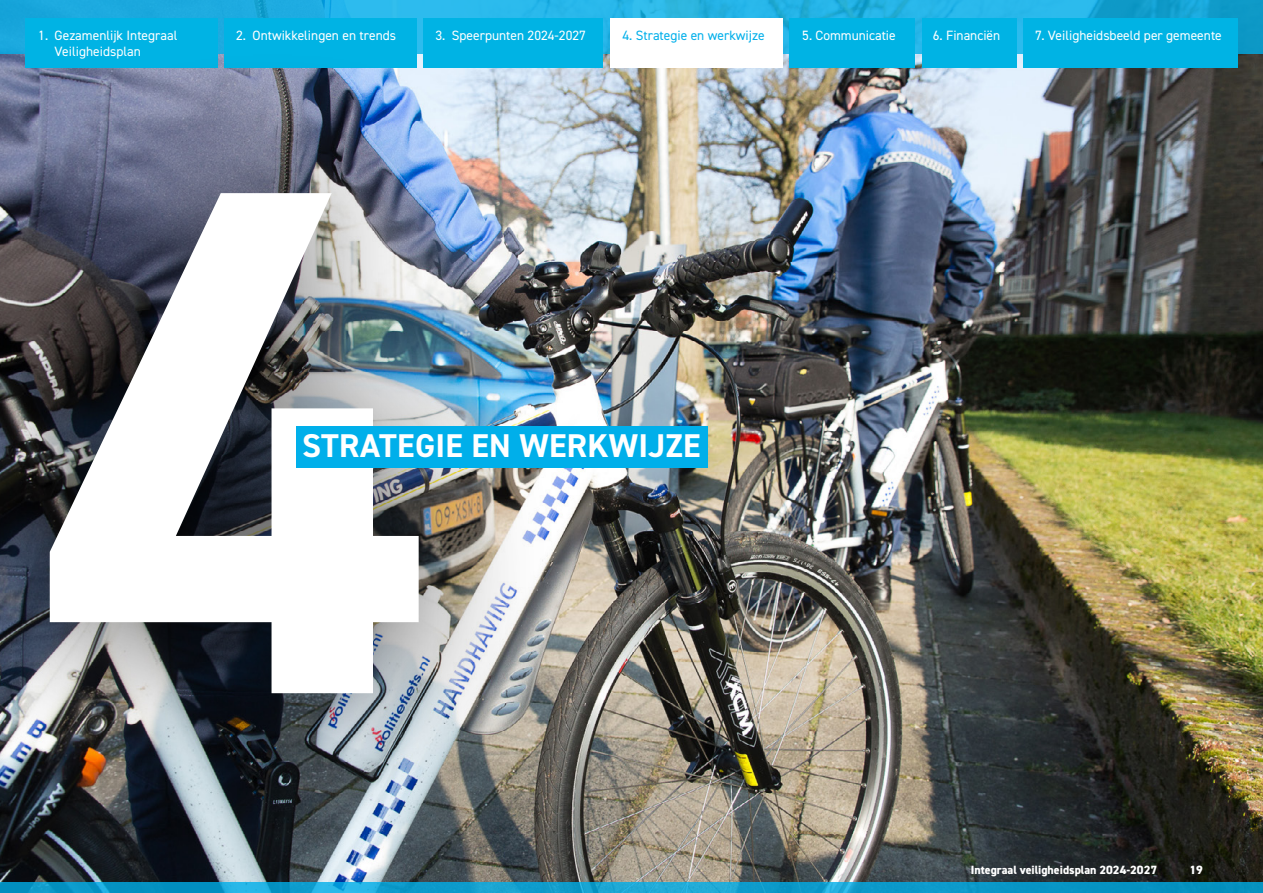
<style>
.page{position:relative;width:1263px;height:893px;background:#fff}
.page>*{position:absolute;margin:0;border:0;box-sizing:border-box;transform-origin:0 0}
.t1{font:700 33px "DIN2014";letter-spacing:.01em;color:#fff}
.t2{font:13.5px "DIN2014";color:#fff}
.t3{font:13.5px "DIN2014";color:#00afea}
.t4{font:800 12px "DIN2014";color:#fff}
</style>
<div class="page">
<img style="left:0;top:54px;width:1263px;height:828px">
<svg style="left:0;top:882px;width:1263px;height:11px;background:#0f9ccb"></svg>
<svg style="left:0;top:0;width:1263px;height:54px;background:#21aee1"></svg>
<div style="left:610px;top:18px;width:172px;height:50px;background:#fff"></div>
<div style="left:789px;top:18px;width:126px;height:50px;background:#00b3e4"></div>
<div style="left:1023px;top:18px;width:215px;height:50px;background:#00b3e4"></div>
<div style="left:922px;top:18px;width:94px;height:50px;background:#00b3e4"></div>
<div style="left:25px;top:18px;width:193px;height:50px;background:#00b3e4"></div>
<div style="left:225px;top:18px;width:192px;height:50px;background:#00b3e4"></div>
<div style="left:424px;top:18px;width:179px;height:50px;background:#00b3e4"></div>
<div style="left:0;top:45px;width:565px;height:796px;background:#000;opacity:.75"></div>
<svg style="left:50px;top:193px;width:369px;height:500px"></svg>
<div style="left:296px;top:426px;width:412px;height:41px;background:#00afea"></div>
<p class="t2" style="left:38px;top:27px;width:11px">1.</p>
<p class="t2" style="left:236px;top:27px;width:161px">2. Ontwikkelingen en trends</p>
<p class="t2" style="left:435px;top:27px;width:152px">3. Speerpunten 2024-2027</p>
<p class="t2" style="left:55px;top:27px;width:124px">Gezamenlijk Integraal</p>
<p class="t3" style="left:622px;top:27px;width:144px">4. Strategie en werkwijze</p>
<p class="t2" style="left:802px;top:27px;width:95px">5. Communicatie</p>
<p class="t2" style="left:933px;top:27px;width:69px">6. Financiën</p>
<p class="t2" style="left:1035px;top:27px;width:188px">7. Veiligheidsbeeld per gemeente</p>
<p class="t2" style="left:55px;top:43px;width:88px">Veiligheidsplan</p>
<p class="t1" style="left:302px;top:424px;width:400px">STRATEGIE EN WERKWIJZE</p>
<p class="t4" style="left:971px;top:862px;width:188px">Integraal veiligheidsplan 2024-2027</p>
<p class="t4" style="left:1189px;top:862px;width:15px">19</p>
</div>
